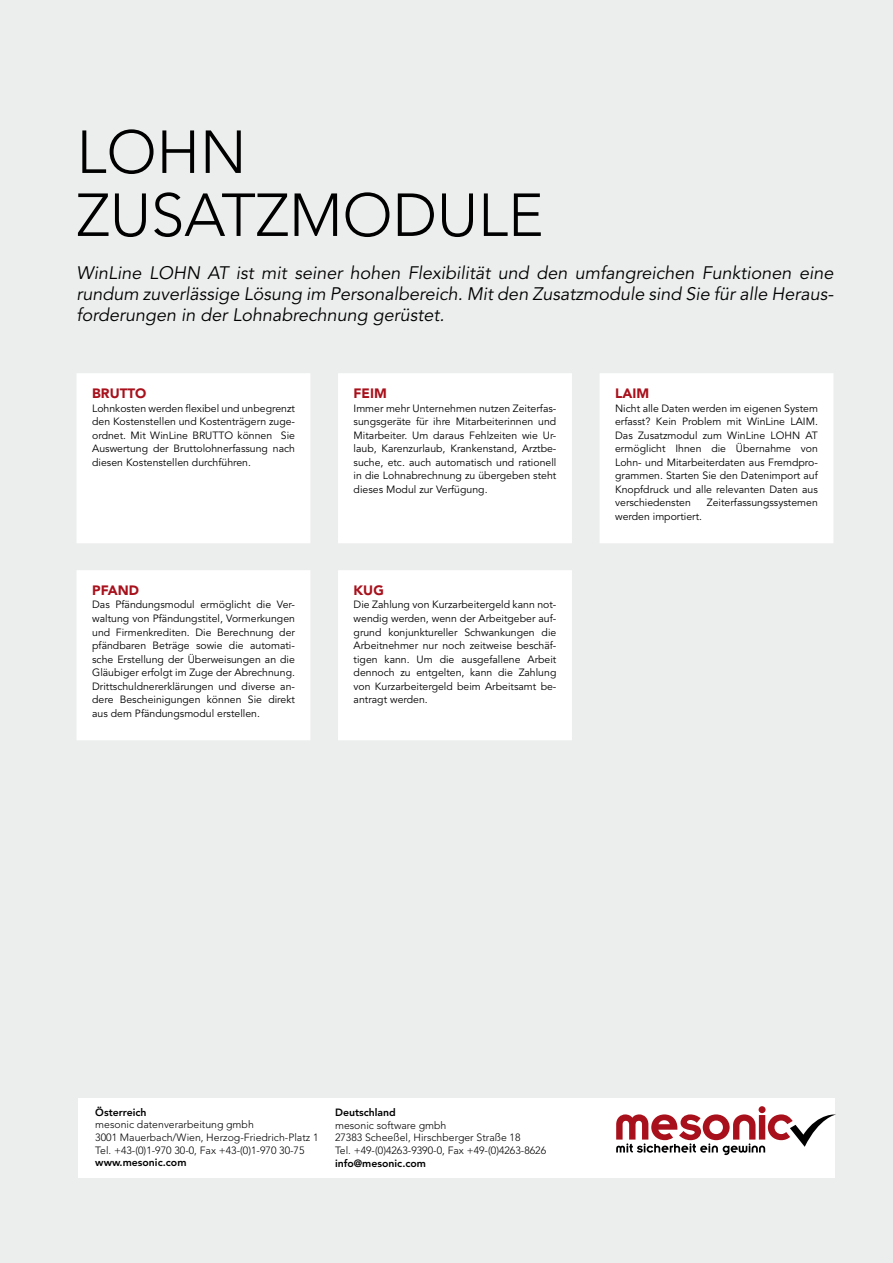
<style>
.page{position:relative;width:893px;height:1263px;background:#eceded}
.page>*{position:absolute;margin:0;border:0;box-sizing:border-box;transform-origin:0 0}
.t1{font:300 60px/63px "Avenir LT Pro";color:#000}
.t2{font:italic 18px/21px "Avenir LT Pro";color:#000;text-align:justify}
.t3{font:900 13.5px "Avenir LT Pro";color:#a8111c}
.t4{font:10.5px/13.5px "Avenir LT Pro";color:#000;text-align:justify}
.t5{font:300 10.5px/12.6px "Avenir LT Pro";color:#000}
.t6{font:800 10.5px "Avenir LT Pro";color:#000}
</style>
<div class="page">
<div style="left:78px;top:1098px;width:757px;height:80px;background:#fff"></div>
<svg style="left:616px;top:1106px;width:220px;height:49px"></svg>
<div style="left:77px;top:570px;width:233px;height:170px;background:#fff"></div>
<div style="left:338px;top:373px;width:234px;height:170px;background:#fff"></div>
<div style="left:77px;top:373px;width:233px;height:170px;background:#fff"></div>
<div style="left:600px;top:373px;width:233px;height:170px;background:#fff"></div>
<div style="left:338px;top:570px;width:234px;height:170px;background:#fff"></div>
<h1 class="t1" style="left:77px;top:121px;width:469px">LOHN<br>Zusatzmodule</h1>
<h2 class="t2" style="left:77px;top:263px;width:758px">WinLine LOHN AT ist mit seiner hohen Flexibilität und den umfangreichen Funktionen eine rundum zuverlässige Lösung im Personalbereich. Mit den Zusatzmodule sind Sie für alle Heraus&shy;forderungen in der Lohnabrechnung gerüstet.</h2>
<p class="t3" style="left:92px;top:385px;width:56px">BRUTTO</p>
<p class="t4" style="left:92px;top:401px;width:204px">Lohnkosten werden flexibel und unbegrenzt den Kostenstellen und Kostenträgern zuge&shy;ordnet. Mit WinLine BRUTTO können Sie Auswertung der Bruttolohnerfassung nach diesen Kostenstellen durchführen.</p>
<p class="t3" style="left:92px;top:582px;width:49px">PFAND</p>
<p class="t4" style="left:92px;top:598px;width:204px">Das Pfändungsmodul ermöglicht die Ver&shy;waltung von Pfändungstitel, Vormerkungen und Firmenkrediten. Die Berechnung der pfändbaren Beträge sowie die automati&shy;sche Erstellung der Überweisungen an die Gläubiger erfolgt im Zuge der Abrechnung.<br>Drittschuldnererklärungen und diverse an&shy;dere Bescheinigungen können Sie direkt aus dem Pfändungsmodul erstellen.</p>
<p class="t3" style="left:354px;top:385px;width:35px">FEIM</p>
<p class="t4" style="left:354px;top:401px;width:204px">Immer mehr Unternehmen nutzen Zeiterfas&shy;sungsgeräte für ihre Mitarbeiterinnen und Mitarbeiter. Um daraus Fehlzeiten wie Ur&shy;laub, Karenzurlaub, Krankenstand, Arztbe&shy;suche, etc. auch automatisch und rationell in die Lohnabrechnung zu übergeben steht dieses Modul zur Verfügung.</p>
<p class="t3" style="left:354px;top:582px;width:32px">KUG</p>
<p class="t4" style="left:354px;top:598px;width:204px">Die Zahlung von Kurzarbeitergeld kann not&shy;wendig werden, wenn der Arbeitgeber auf&shy;grund konjunktureller Schwankungen die Arbeitnehmer nur noch zeitweise beschäf&shy;tigen kann. Um die ausgefallene Arbeit dennoch zu entgelten, kann die Zahlung von Kurzarbeitergeld beim Arbeitsamt be&shy;antragt werden.</p>
<p class="t3" style="left:615px;top:385px;width:35px">LAIM</p>
<p class="t4" style="left:615px;top:401px;width:204px">Nicht alle Daten werden im eigenen System erfasst? Kein Problem mit WinLine LAIM.<br>Das Zusatzmodul zum WinLine LOHN AT ermöglicht Ihnen die Übernahme von Lohn- und Mitarbeiterdaten aus Fremdpro&shy;grammen. Starten Sie den Datenimport auf Knopfdruck und alle relevanten Daten aus verschiedensten</p>
<p class="t4" style="left:707px;top:496px;width:113px">Zeiterfassungssystemen</p>
<p class="t4" style="left:615px;top:509px;width:89px">werden importiert.</p>
<p class="t6" style="left:95px;top:1106px;width:53px">Österreich</p>
<p class="t5" style="left:95px;top:1118px;width:225px">mesonic datenverarbeitung gmbh<br>3001 Mauerbach/Wien, Herzog-Friedrich-Platz 1<br>Tel. +43-(0)1-970 30-0, Fax +43-(0)1-970 30-75</p>
<p class="t6" style="left:95px;top:1156px;width:93px">www.mesonic.com</p>
<p class="t6" style="left:335px;top:1106px;width:62px">Deutschland</p>
<p class="t5" style="left:335px;top:1118px;width:213px">mesonic software gmbh<br>27383 Scheeßel, Hirschberger Straße 18<br>Tel. +49-(0)4263-9390-0, Fax +49-(0)4263-8626</p>
<p class="t6" style="left:335px;top:1157px;width:93px">info@mesonic.com</p>
</div>
